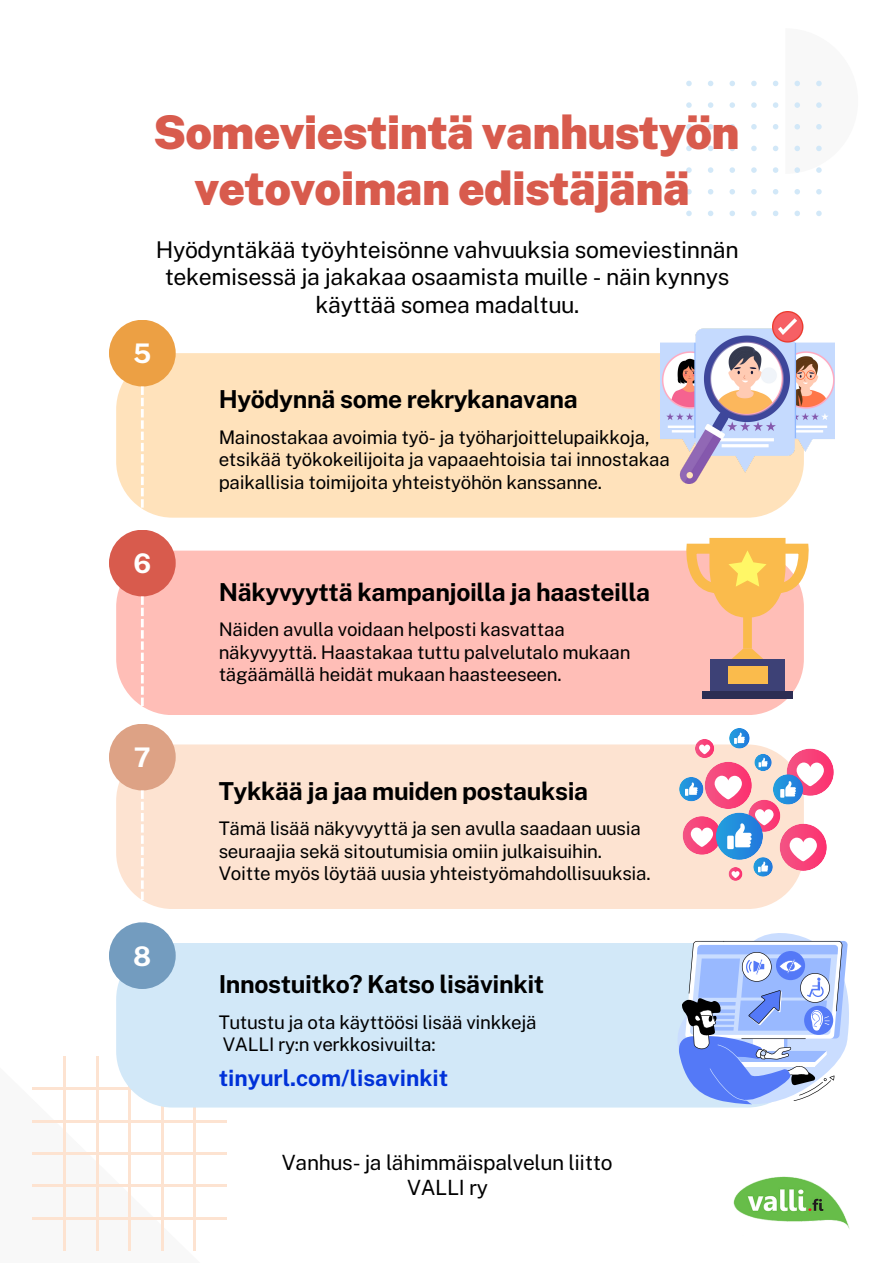
<style>
.page{position:relative;width:893px;height:1263px;background:#fff}
.page>*{position:absolute;margin:0;border:0;box-sizing:border-box;transform-origin:0 0}
.t1{font:900 46.5px/55.7px "Public Sans";letter-spacing:-.015em;color:#d85b4d;text-align:center}
.t2{font:700 27px "Public Sans";color:#fff}
.t3{font:700 24.75px "Public Sans";letter-spacing:-.015em;color:#000}
.t4{font:23.1px/27.6px "Public Sans";letter-spacing:-.015em;color:#000;text-align:center}
.t5{font:700 22.5px "Public Sans";color:#0031d8}
.t6{font:21px/24.8px "Public Sans";letter-spacing:-.015em;color:#000;text-align:center}
.t7{font:18.75px/22.5px "Public Sans";letter-spacing:-.015em;color:#000}
</style>
<div class="page">
<div style="left:116px;top:353px;width:684px;height:165px;background:#ffe2bb"></div>
<div style="left:116px;top:551px;width:688px;height:164px;background:#ffbeb7"></div>
<svg style="left:32px;top:1056px;width:180px;height:195px"></svg>
<hr style="left:32px;top:1217px;width:195px;height:2px;background:#fde3d1">
<hr style="left:32px;top:1185px;width:195px;height:2px;background:#fde3d1">
<hr style="left:32px;top:1152px;width:195px;height:2px;background:#fde3d1">
<hr style="left:32px;top:1120px;width:195px;height:2px;background:#fde3d1">
<hr style="left:32px;top:1087px;width:195px;height:3px;background:#fde3d1">
<hr style="left:193px;top:1056px;width:2px;height:195px;background:#fde3d1">
<hr style="left:161px;top:1056px;width:2px;height:195px;background:#fde3d1">
<hr style="left:128px;top:1056px;width:3px;height:195px;background:#fde3d1">
<hr style="left:96px;top:1056px;width:2px;height:195px;background:#fde3d1">
<hr style="left:64px;top:1056px;width:2px;height:195px;background:#fde3d1">
<div style="left:116px;top:943px;width:558px;height:164px;background:#d2e8f8"></div>
<div style="left:109px;top:320px;width:67px;height:66px;background:#eca044;border-radius:50%"></div>
<div style="left:109px;top:530px;width:67px;height:66px;background:#d85b4d;border-radius:50%"></div>
<div style="left:109px;top:922px;width:67px;height:67px;background:#739cbf;border-radius:50%"></div>
<div style="left:116px;top:744px;width:688px;height:165px;background:#fde3d1"></div>
<div style="left:109px;top:724px;width:67px;height:66px;background:#dda285;border-radius:50%"></div>
<svg style="left:773px;top:81px;width:5px;height:5px"></svg>
<svg style="left:751px;top:81px;width:5px;height:5px"></svg>
<svg style="left:729px;top:81px;width:6px;height:5px"></svg>
<svg style="left:708px;top:81px;width:5px;height:5px"></svg>
<svg style="left:686px;top:81px;width:5px;height:5px"></svg>
<svg style="left:773px;top:102px;width:5px;height:6px"></svg>
<svg style="left:751px;top:102px;width:5px;height:6px"></svg>
<svg style="left:729px;top:102px;width:6px;height:6px"></svg>
<svg style="left:708px;top:102px;width:5px;height:6px"></svg>
<svg style="left:686px;top:102px;width:5px;height:6px"></svg>
<svg style="left:773px;top:124px;width:5px;height:6px"></svg>
<svg style="left:751px;top:124px;width:5px;height:6px"></svg>
<svg style="left:729px;top:124px;width:6px;height:6px"></svg>
<svg style="left:708px;top:124px;width:5px;height:6px"></svg>
<svg style="left:686px;top:124px;width:5px;height:6px"></svg>
<svg style="left:773px;top:146px;width:5px;height:5px"></svg>
<svg style="left:751px;top:146px;width:5px;height:5px"></svg>
<svg style="left:729px;top:146px;width:6px;height:5px"></svg>
<svg style="left:708px;top:146px;width:5px;height:5px"></svg>
<svg style="left:686px;top:146px;width:5px;height:5px"></svg>
<svg style="left:794px;top:80px;width:28px;height:93px"></svg>
<svg style="left:773px;top:167px;width:5px;height:6px"></svg>
<svg style="left:751px;top:167px;width:5px;height:6px"></svg>
<svg style="left:729px;top:167px;width:6px;height:6px"></svg>
<svg style="left:708px;top:167px;width:5px;height:6px"></svg>
<svg style="left:686px;top:167px;width:5px;height:6px"></svg>
<svg style="left:816px;top:189px;width:5px;height:5px"></svg>
<svg style="left:794px;top:189px;width:6px;height:5px"></svg>
<svg style="left:773px;top:189px;width:5px;height:5px"></svg>
<svg style="left:751px;top:189px;width:5px;height:5px"></svg>
<svg style="left:729px;top:189px;width:6px;height:5px"></svg>
<svg style="left:708px;top:189px;width:5px;height:5px"></svg>
<svg style="left:686px;top:189px;width:5px;height:5px"></svg>
<svg style="left:816px;top:211px;width:5px;height:5px"></svg>
<svg style="left:794px;top:211px;width:6px;height:5px"></svg>
<svg style="left:773px;top:211px;width:5px;height:5px"></svg>
<svg style="left:751px;top:211px;width:5px;height:5px"></svg>
<svg style="left:729px;top:211px;width:6px;height:5px"></svg>
<svg style="left:708px;top:211px;width:5px;height:5px"></svg>
<svg style="left:686px;top:211px;width:5px;height:5px"></svg>
<svg style="left:141px;top:386px;width:3px;height:132px"></svg>
<svg style="left:141px;top:596px;width:3px;height:119px"></svg>
<svg style="left:141px;top:790px;width:3px;height:119px"></svg>
<img style="left:733px;top:1176px;width:117px;height:53px">
<img style="left:661px;top:312px;width:173px;height:171px">
<div style="left:710px;top:659px;width:75px;height:32px;background:#3d4176"></div>
<div style="left:702px;top:691px;width:90px;height:7px;background:#2c2d53"></div>
<div style="left:727px;top:666px;width:40px;height:18px;background:#fabb4c"></div>
<svg style="left:686px;top:538px;width:123px;height:121px;background:#fcc288"></svg>
<svg style="left:682px;top:816px;width:39px;height:39px"></svg>
<svg style="left:690px;top:827px;width:23px;height:20px"></svg>
<div style="left:748px;top:800px;width:32px;height:32px;background:linear-gradient(to right,#f35685,#fc3471);border-radius:50%"></div>
<svg style="left:779px;top:824px;width:48px;height:47px"></svg>
<svg style="left:789px;top:837px;width:28px;height:24px"></svg>
<svg style="left:730px;top:867px;width:11px;height:11px"></svg>
<svg style="left:786px;top:748px;width:48px;height:48px"></svg>
<svg style="left:704px;top:762px;width:48px;height:47px"></svg>
<svg style="left:714px;top:776px;width:28px;height:23px"></svg>
<svg style="left:695px;top:739px;width:19px;height:19px"></svg>
<svg style="left:699px;top:744px;width:11px;height:10px"></svg>
<svg style="left:716px;top:812px;width:47px;height:48px"></svg>
<div style="left:727px;top:836px;width:7px;height:13px;background:#fff"></div>
<svg style="left:735px;top:809px;width:38px;height:38px"></svg>
<svg style="left:753px;top:857px;width:20px;height:20px"></svg>
<svg style="left:758px;top:861px;width:10px;height:11px"></svg>
<svg style="left:679px;top:777px;width:24px;height:24px"></svg>
<svg style="left:685px;top:782px;width:12px;height:14px"></svg>
<svg style="left:754px;top:754px;width:17px;height:17px"></svg>
<svg style="left:758px;top:758px;width:9px;height:9px"></svg>
<svg style="left:773px;top:774px;width:30px;height:30px"></svg>
<svg style="left:780px;top:762px;width:44px;height:36px"></svg>
<svg style="left:732px;top:728px;width:14px;height:16px"></svg>
<svg style="left:674px;top:933px;width:175px;height:175px"></svg>
<p class="t1" style="left:153px;top:104px;width:588px">Someviestintä vanhustyön vetovoiman edistäjänä</p>
<p class="t4" style="left:156px;top:236px;width:584px">Hyödyntäkää työyhteisönne vahvuuksia someviestinnän tekemisessä ja jakakaa osaamista muille - näin kynnys käyttää somea madaltuu.</p>
<p class="t2" style="left:133px;top:337px;width:20px">5</p>
<p class="t2" style="left:133px;top:547px;width:19px">6</p>
<p class="t2" style="left:134px;top:741px;width:18px">7</p>
<p class="t2" style="left:133px;top:940px;width:20px">8</p>
<p class="t3" style="left:219px;top:385px;width:361px">Hyödynnä some rekrykanavana</p>
<p class="t7" style="left:219px;top:426px;width:453px">Mainostakaa avoimia työ- ja työharjoittelupaikkoja, etsikää työkokeilijoita ja vapaaehtoisia tai innostakaa paikallisia toimijoita yhteistyöhön kanssanne.</p>
<p class="t3" style="left:219px;top:577px;width:433px">Näkyvyyttä kampanjoilla ja haasteilla</p>
<p class="t7" style="left:219px;top:618px;width:413px">Näiden avulla voidaan helposti kasvattaa näkyvyyttä. Haastakaa tuttu palvelutalo mukaan tägäämällä heidät mukaan haasteeseen.</p>
<p class="t3" style="left:219px;top:776px;width:371px">Tykkää ja jaa muiden postauksia</p>
<p class="t7" style="left:219px;top:817px;width:424px">Tämä lisää näkyvyyttä ja sen avulla saadaan uusia seuraajia sekä sitoutumisia omiin julkaisuihin.</p>
<p class="t7" style="left:219px;top:862px;width:433px">Voitte myös löytää uusia yhteistyömahdollisuuksia.</p>
<p class="t3" style="left:219px;top:970px;width:327px">Innostuitko? Katso lisävinkit</p>
<p class="t7" style="left:219px;top:1011px;width:319px">Tutustu ja ota käyttöösi lisää vinkkejä<br>VALLI ry:n verkkosivuilta:</p>
<p class="t5" style="left:219px;top:1065px;width:231px">tinyurl.com/lisavinkit</p>
<p class="t6" style="left:282px;top:1150px;width:332px">Vanhus- ja lähimmäispalvelun liitto<br>VALLI ry</p>
</div>
